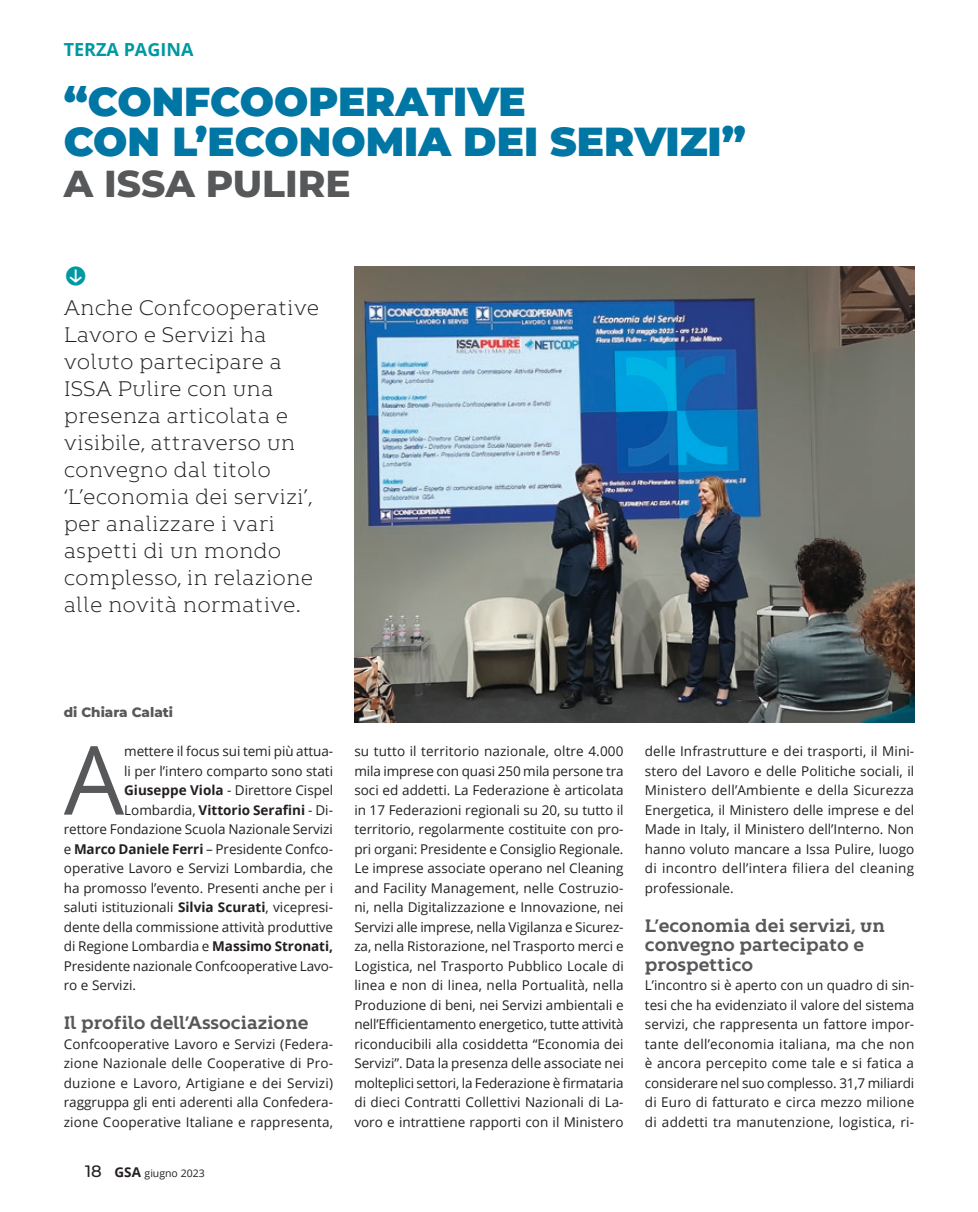
<style>
.page{position:relative;width:978px;height:1212px;background:#fff}
.page>*{position:absolute;margin:0;border:0;box-sizing:border-box;transform-origin:0 0}
.testo_GSA{font:95.4px "Open Sans";color:#57585a}
.titolo_articolo_1{font:900 40.5px "Montserrat";color:#0076a5}
.titolo_articolo_3{font:800 37.5px "Montserrat";color:#57585a}
.sommario_articolo{font:24px "Button Bonus Circle Negative";color:#0098a1}
.sommario_articolo-2{font:300 21px/27px "Kontrapunkt Bob";color:#231f20}
.titoletti_articolo{font:700 18px/19.5px "Kontrapunkt Bob";color:#57585a}
.t1{font:700 18px "Open Sans";color:#0098a1}
.testo_GSA-2{font:13.5px/19.5px "Open Sans";color:#231f20;text-align:justify}
.testo_GSA-3{font:700 13.5px "Open Sans";color:#231f20}
.didascalia_1{font:800 13.5px "Montserrat";color:#57585a}
.t2{font:10.5px "Open Sans";color:#231f20}
.s1{font-weight:700}
.s2{font-weight:400}
.s3{font-family:"Montserrat";font-weight:500;font-size:16.5px}
.s4{font-weight:700;font-size:13.5px}
</style>
<div class="page">
<img style="left:354px;top:266px;width:560px;height:456px">
<p class="t1" style="left:64px;top:37px;width:131px">TERZA PAGINA</p>
<p class="titolo_articolo_1" style="left:64px;top:71px;width:464px">“CONFCOOPERATIVE</p>
<p class="titolo_articolo_1" style="left:64px;top:111px;width:684px">CON L’ECONOMIA DEI SERVIZI”</p>
<p class="titolo_articolo_3" style="left:64px;top:156px;width:289px">A ISSA PULIRE</p>
<p class="sommario_articolo" style="left:64px;top:266px;width:25px">S</p>
<p class="sommario_articolo-2" style="left:64px;top:295px;width:257px">Anche Confcooperative<br>Lavoro e Servizi ha voluto partecipare a<br>ISSA Pulire con una presenza articolata e visibile, attraverso un convegno dal titolo ‘L’economia dei servizi’, per analizzare i vari aspetti di un mondo complesso, in relazione alle novità normative.</p>
<p class="didascalia_1" style="left:64px;top:702px;width:111px">di Chiara Calati</p>
<p class="testo_GSA" style="left:64px;top:715px;width:62px">A</p>
<p class="testo_GSA-2" style="left:124px;top:741px;width:210px">mettere il focus sui temi più attua-</p>
<p class="testo_GSA-2" style="left:124px;top:761px;width:210px">li per l’intero comparto sono stati</p>
<p class="testo_GSA-2" style="left:124px;top:780px;width:210px"><span class="s1">Giuseppe Viola</span> - Direttore Cispel</p>
<p class="testo_GSA-3" style="left:124px;top:800px;width:210px"><span class="s2">Lombardia,</span> Vittorio Serafini <span class="s2">- Di-</span></p>
<p class="testo_GSA-2" style="left:64px;top:819px;width:271px">rettore Fondazione Scuola Nazionale Servizi</p>
<p class="testo_GSA-2" style="left:64px;top:839px;width:271px">e <span class="s1">Marco Daniele Ferri</span> – Presidente Confco-</p>
<p class="testo_GSA-2" style="left:64px;top:858px;width:271px">operative Lavoro e Servizi Lombardia, che</p>
<p class="testo_GSA-2" style="left:64px;top:878px;width:271px">ha promosso l’evento. Presenti anche per i</p>
<p class="testo_GSA-2" style="left:64px;top:897px;width:271px">saluti istituzionali <span class="s1">Silvia Scurati</span>, vicepresi-</p>
<p class="testo_GSA-2" style="left:64px;top:917px;width:271px">dente della commissione attività produttive</p>
<p class="testo_GSA-2" style="left:64px;top:936px;width:271px">di Regione Lombardia e <span class="s1">Massimo Stronati,</span></p>
<p class="testo_GSA-2" style="left:64px;top:956px;width:271px">Presidente nazionale Confcooperative Lavo-</p>
<p class="testo_GSA-2" style="left:64px;top:975px;width:74px">ro e Servizi.</p>
<p class="titoletti_articolo" style="left:64px;top:1013px;width:246px">Il profilo dell’Associazione</p>
<p class="testo_GSA-2" style="left:64px;top:1034px;width:271px">Confcooperative Lavoro e Servizi (Federa&shy;zione Nazionale delle Cooperative di Pro&shy;duzione e Lavoro, Artigiane e dei Servizi) raggruppa gli enti aderenti alla Confedera&shy;zione Cooperative Italiane e rappresenta,</p>
<p class="t2" style="left:85px;top:1166px;width:121px"><span class="s3">18</span> <span class="s4">GSA</span> giugno 2023</p>
<p class="testo_GSA-2" style="left:354px;top:741px;width:271px">su tutto il territorio nazionale, oltre 4.000 mila imprese con quasi 250 mila persone tra soci ed addetti. La Federazione è articolata in 17 Federazioni regionali su 20, su tutto il territorio, regolarmente costituite con pro&shy;pri organi: Presidente e Consiglio Regionale.<br>Le imprese associate operano nel Cleaning and Facility Management, nelle Costruzio&shy;ni, nella Digitalizzazione e Innovazione, nei Servizi alle imprese, nella Vigilanza e Sicurez&shy;za, nella Ristorazione, nel Trasporto merci e Logistica, nel Trasporto Pubblico Locale di linea e non di linea, nella Portualità, nella Produzione di beni, nei Servizi ambientali e nell’Efficientamento energetico, tutte attività riconducibili alla cosiddetta “Economia dei Servizi”. Data la presenza delle associate nei molteplici settori, la Federazione è firmataria di dieci Contratti Collettivi Nazionali di La&shy;voro e intrattiene rapporti con il Ministero</p>
<p class="testo_GSA-2" style="left:645px;top:741px;width:271px">delle Infrastrutture e dei trasporti, il Mini&shy;stero del Lavoro e delle Politiche sociali, il Ministero dell’Ambiente e della Sicurezza Energetica, il Ministero delle imprese e del Made in Italy, il Ministero dell’Interno. Non hanno voluto mancare a Issa Pulire, luogo di incontro dell’intera filiera del cleaning professionale.</p>
<p class="titoletti_articolo" style="left:645px;top:916px;width:242px">L’economia dei servizi, un convegno partecipato e prospettico</p>
<p class="testo_GSA-2" style="left:645px;top:975px;width:271px">L’incontro si è aperto con un quadro di sin&shy;tesi che ha evidenziato il valore del sistema servizi, che rappresenta un fattore impor&shy;tante dell’economia italiana, ma che non è ancora percepito come tale e si fatica a considerare nel suo complesso. 31,7 miliardi di Euro di fatturato e circa mezzo milione di addetti tra manutenzione, logistica, ri-</p>
</div>
